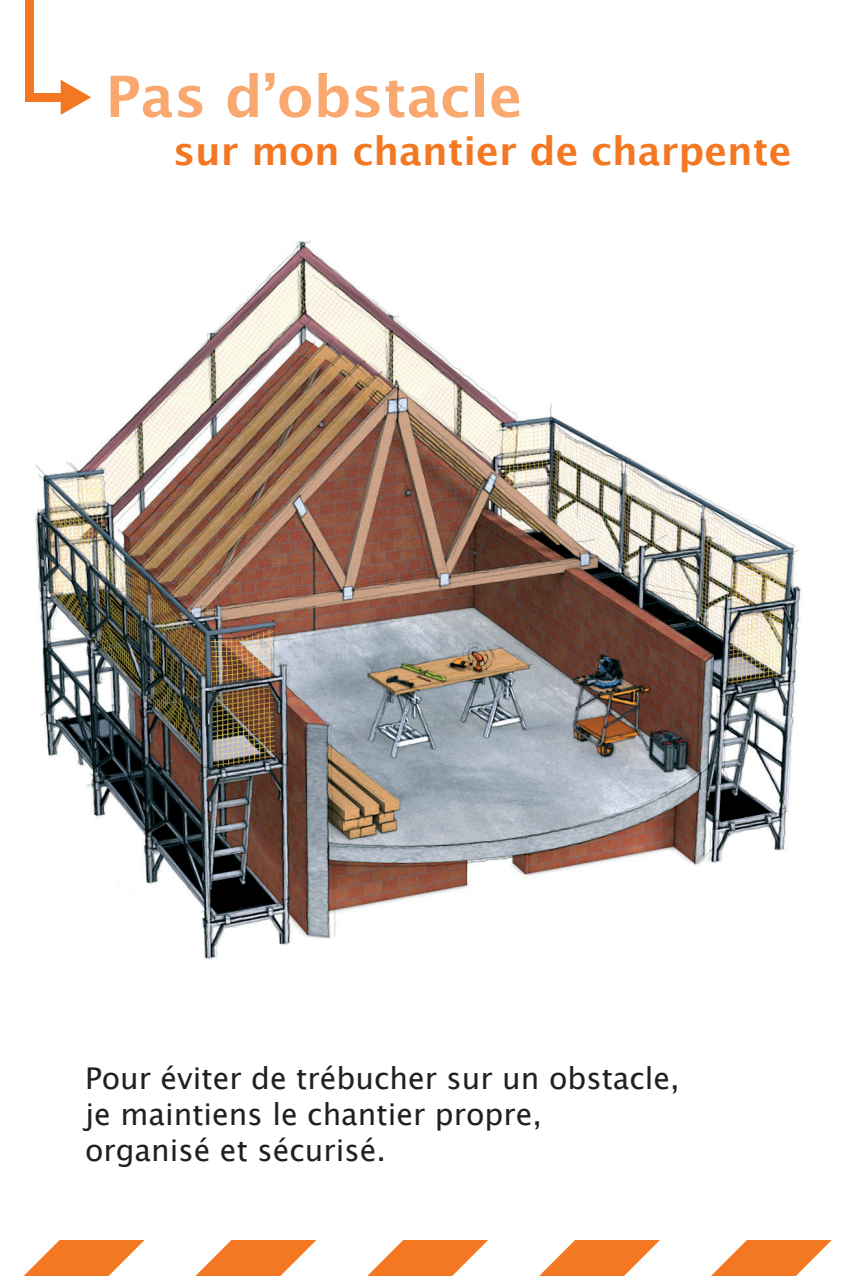
<style>
.page{position:relative;width:851px;height:1276px;background:#fff}
.page>*{position:absolute;margin:0;border:0;box-sizing:border-box;transform-origin:0 0}
.t1{font:700 57px "Lucida Grande";color:#f9a86f}
.t2{font:700 39px "Lucida Grande";color:#f47721}
.t3{font:30px/36px "Lucida Grande";color:#231f20}
</style>
<div class="page">
<svg style="left:23px;top:1240px;width:91px;height:36px"></svg>
<svg style="left:114px;top:1240px;width:172px;height:36px"></svg>
<svg style="left:286px;top:1240px;width:172px;height:36px"></svg>
<svg style="left:458px;top:1240px;width:171px;height:36px"></svg>
<svg style="left:629px;top:1240px;width:203px;height:36px"></svg>
<div style="left:26px;top:0;width:8px;height:102px;background:#f47721"></div>
<div style="left:26px;top:93px;width:38px;height:9px;background:#f47721"></div>
<svg style="left:61px;top:80px;width:30px;height:35px"></svg>
<img style="left:35px;top:240px;width:766px;height:720px">
<h1 class="t1" style="left:105px;top:50px;width:418px">Pas dʼobstacle</h1>
<h2 class="t2" style="left:173px;top:119px;width:619px">sur mon chantier de charpente</h2>
<p class="t3" style="left:85px;top:1060px;width:596px">Pour éviter de trébucher sur un obstacle, je maintiens le chantier propre,<br>organisé et sécurisé.</p>
</div>
